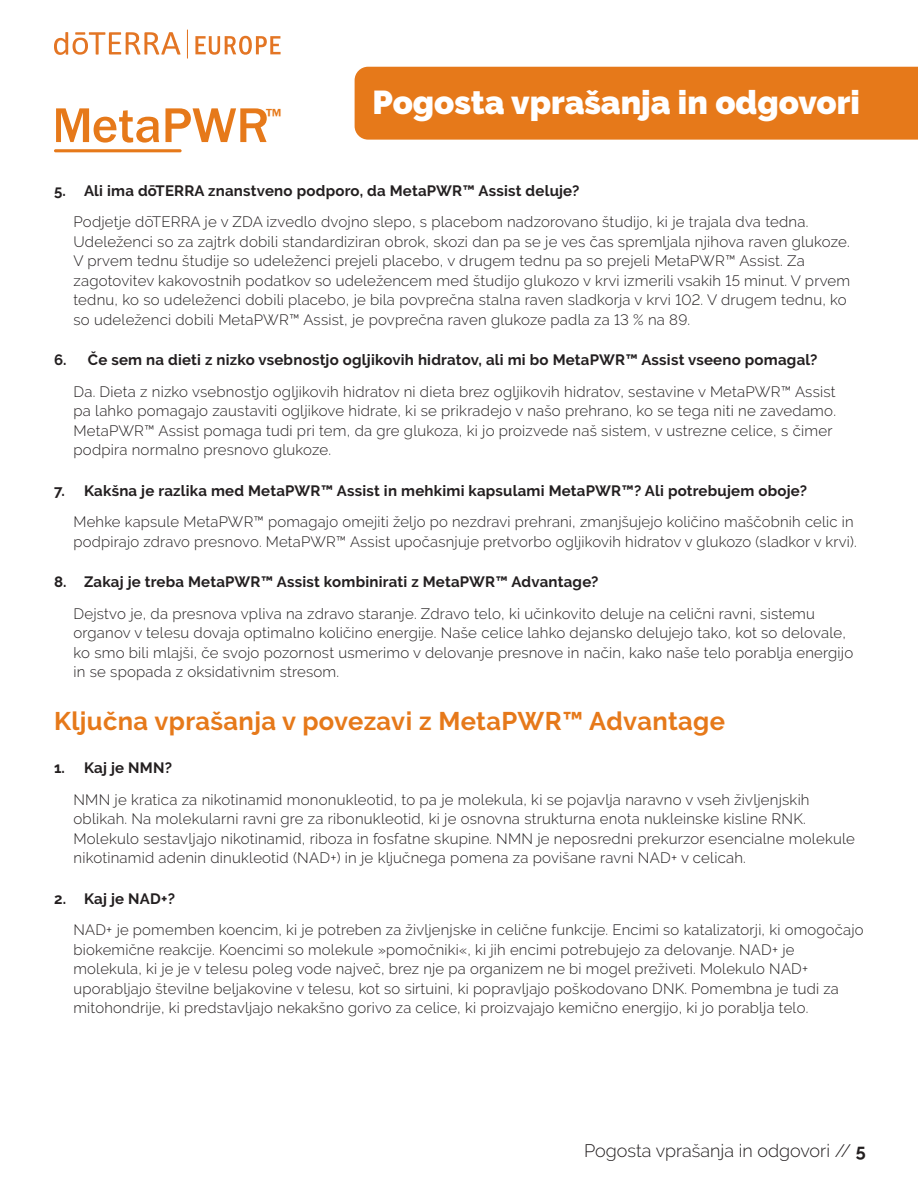
<style>
.page{position:relative;width:918px;height:1188px;background:#fff}
.page>*{position:absolute;margin:0;border:0;box-sizing:border-box;transform-origin:0 0}
.t1{font:500 50.55px "Franklin Gothic URW";color:#e6791a}
.t2{font:900 33px "Raleway";color:#fff}
.t3{font:700 25.5px "Raleway";letter-spacing:.015em;color:#e6791a}
.t4{font:500 19.65px "Franklin Gothic URW";color:#e6791a}
.t5{font:300 18px "Raleway";color:#231f20}
.Body{font:300 15px/19.5px "Raleway";letter-spacing:.015em;color:#231f20}
.t6{font:700 15px "Raleway";letter-spacing:.015em;color:#231f20}
.s1{font-weight:700}
</style>
<div class="page">
<div style="left:355px;top:67px;width:563px;height:73px;background:#e6791a"></div>
<hr style="left:54px;top:149px;width:128px;height:3px;background:#e6791a;border-radius:2px">
<svg style="left:195px;top:36px;width:86px;height:19px"></svg>
<svg style="left:54px;top:32px;width:126px;height:23px"></svg>
<svg style="left:187px;top:30px;width:1px;height:29px"></svg>
<h1 class="t1" style="left:52px;top:94px;width:218px">MetaPWR</h1>
<h3 class="t4" style="left:266px;top:104px;width:17px">™</h3>
<h2 class="t2" style="left:373px;top:83px;width:489px">Pogosta vprašanja in odgovori</h2>
<p class="t6" style="left:54px;top:182px;width:527px">5. Ali ima dōTERRA znanstveno podporo, da MetaPWR™ Assist deluje?</p>
<p class="Body" style="left:74px;top:212px;width:778px">Podjetje dōTERRA je v ZDA izvedlo dvojno slepo, s placebom nadzorovano študijo, ki je trajala dva tedna.<br>Udeleženci so za zajtrk dobili standardiziran obrok, skozi dan pa se je ves čas spremljala njihova raven glukoze.<br>V prvem tednu študije so udeleženci prejeli placebo, v drugem tednu pa so prejeli MetaPWR™ Assist. Za zagotovitev kakovostnih podatkov so udeležencem med študijo glukozo v krvi izmerili vsakih 15 minut. V prvem tednu, ko so udeleženci dobili placebo, je bila povprečna stalna raven sladkorja v krvi 102. V drugem tednu, ko so udeleženci dobili MetaPWR™ Assist, je povprečna raven glukoze padla za 13 % na 89.</p>
<p class="t6" style="left:54px;top:352px;width:765px">6. Če sem na dieti z nizko vsebnostjo ogljikovih hidratov, ali mi bo MetaPWR™ Assist vseeno pomagal?</p>
<p class="Body" style="left:74px;top:382px;width:764px">Da. Dieta z nizko vsebnostjo ogljikovih hidratov ni dieta brez ogljikovih hidratov, sestavine v MetaPWR™ Assist pa lahko pomagajo zaustaviti ogljikove hidrate, ki se prikradejo v našo prehrano, ko se tega niti ne zavedamo.<br>MetaPWR™ Assist pomaga tudi pri tem, da gre glukoza, ki jo proizvede naš sistem, v ustrezne celice, s čimer podpira normalno presnovo glukoze.</p>
<p class="t6" style="left:54px;top:482px;width:755px">7. Kakšna je razlika med MetaPWR™ Assist in mehkimi kapsulami MetaPWR™? Ali potrebujem oboje?</p>
<p class="Body" style="left:74px;top:512px;width:785px">Mehke kapsule MetaPWR™ pomagajo omejiti željo po nezdravi prehrani, zmanjšujejo količino maščobnih celic in podpirajo zdravo presnovo. MetaPWR™ Assist upočasnjuje pretvorbo ogljikovih hidratov v glukozo (sladkor v krvi).</p>
<p class="t6" style="left:54px;top:574px;width:546px">8. Zakaj je treba MetaPWR™ Assist kombinirati z MetaPWR™ Advantage?</p>
<p class="Body" style="left:74px;top:604px;width:781px">Dejstvo je, da presnova vpliva na zdravo staranje. Zdravo telo, ki učinkovito deluje na celični ravni, sistemu organov v telesu dovaja optimalno količino energije. Naše celice lahko dejansko delujejo tako, kot so delovale, ko smo bili mlajši, če svojo pozornost usmerimo v delovanje presnove in način, kako naše telo porablja energijo in se spopada z oksidativnim stresom.</p>
<p class="t3" style="left:54px;top:706px;width:673px">Ključna vprašanja v povezavi z MetaPWR™ Advantage</p>
<p class="t6" style="left:54px;top:760px;width:120px">1. Kaj je NMN?</p>
<p class="Body" style="left:74px;top:790px;width:783px">NMN je kratica za nikotinamid mononukleotid, to pa je molekula, ki se pojavlja naravno v vseh življenjskih oblikah. Na molekularni ravni gre za ribonukleotid, ki je osnovna strukturna enota nukleinske kisline RNK.<br>Molekulo sestavljajo nikotinamid, riboza in fosfatne skupine. NMN je neposredni prekurzor esencialne molekule nikotinamid adenin dinukleotid (NAD+) in je ključnega pomena za povišane ravni NAD+ v celicah.</p>
<p class="t6" style="left:54px;top:890px;width:123px">2. Kaj je NAD+?</p>
<p class="Body" style="left:74px;top:920px;width:792px">NAD+ je pomemben koencim, ki je potreben za življenjske in celične funkcije. Encimi so katalizatorji, ki omogočajo biokemične reakcije. Koencimi so molekule »pomočniki«, ki jih encimi potrebujejo za delovanje. NAD+ je molekula, ki je je v telesu poleg vode največ, brez nje pa organizem ne bi mogel preživeti. Molekulo NAD+ uporabljajo številne beljakovine v telesu, kot so sirtuini, ki popravljajo poškodovano DNK. Pomembna je tudi za mitohondrije, ki predstavljajo nekakšno gorivo za celice, ki proizvajajo kemično energijo, ki jo porablja telo.</p>
<p class="t5" style="left:584px;top:1140px;width:283px">Pogosta vprašanja in odgovori // <span class="s1">5</span></p>
</div>
